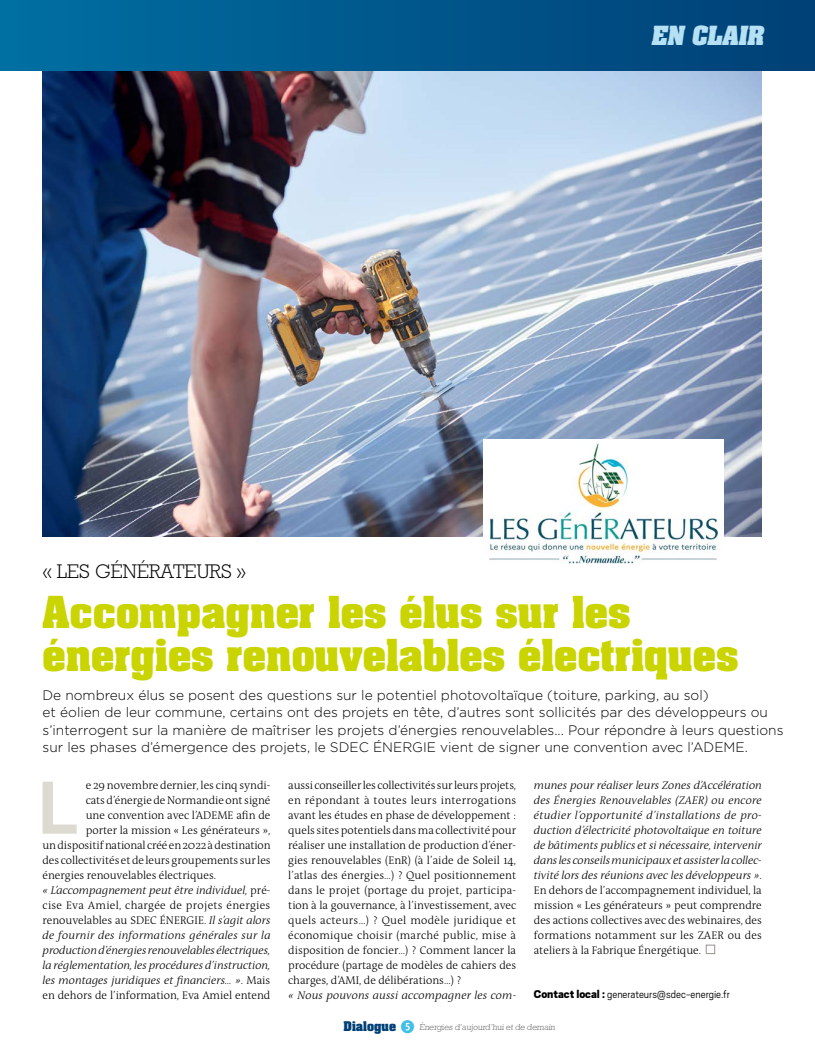
<style>
.page{position:relative;width:815px;height:1053px;background:#fff}
.page>*{position:absolute;margin:0;border:0;box-sizing:border-box;transform-origin:0 0}
.t1{font:700 83.12px "Scout";color:#dddbd1}
.t2{font:700 37.5px/42.5px "Aachen";color:#cad400}
.t3{font:700 22.5px "Aachen";color:#b6e1f4}
.t4{font:300 20px "Rockwell";color:#000}
.t5{font:300 13.75px/17.5px "Gotham";color:#000}
.t6{font:300 11.88px "Scout";color:#000}
.t7{font:300 11.25px/15px "The Antiqua B3";color:#000;text-align:justify}
.t8{font:italic 300 11.25px/15px "The Antiqua B3 i";color:#000;text-align:justify}
.t9{font:300 11.25px/15px "The Antiqua B3";letter-spacing:.025em;color:#000}
.t10{font:300 8.75px "Rockwell";color:#626261}
.s1{font-family:"The Antiqua B3";font-style:normal}
.s2{font-family:"The Antiqua B3 i";font-style:italic}
.s3{font-weight:900;font-size:12.5px}
.s4{font-family:"Aachen";font-weight:700;font-size:11.38px;color:#004076}
.s5{font-family:"Combi Numerals Ltd";font-weight:400;font-size:17.5px;color:#42bfe5}
</style>
<div class="page">
<img style="left:43px;top:71px;width:719px;height:466px">
<div style="left:0;top:0;width:815px;height:71px;background:linear-gradient(to right,#006fa2,#004076)"></div>
<div style="left:706px;top:944px;width:9px;height:9px;background:#fff;border:1px solid #95948e"></div>
<img style="left:484px;top:439px;width:239px;height:125px">
<h3 class="t3" style="left:651px;top:20px;width:119px">EN CLAIR</h3>
<h3 class="t4" style="left:43px;top:560px;width:205px">« LES GÉNÉRATEURS »</h3>
<h2 class="t2" style="left:43px;top:590px;width:698px">Accompagner les élus sur les énergies renouvelables électriques</h2>
<p class="t5" style="left:43px;top:685px;width:742px">De nombreux élus se posent des questions sur le potentiel photovoltaïque (toiture, parking, au sol)<br>et éolien de leur commune, certains ont des projets en tête, d’autres sont sollicités par des développeurs ou s’interrogent sur la manière de maîtriser les projets d’énergies renouvelables... Pour répondre à leurs questions sur les phases d’émergence des projets, le SDEC ÉNERGIE vient de signer une convention avec l’ADEME.</p>
<h1 class="t1" style="left:38px;top:753px;width:42px">L</h1>
<p class="t7" style="left:86px;top:777px;width:186px">e 29 novembre dernier, les cinq syndi-</p>
<p class="t7" style="left:86px;top:792px;width:186px">cats d’énergie de Normandie ont signé</p>
<p class="t7" style="left:86px;top:807px;width:186px">une convention avec l’ADEME afin de</p>
<p class="t7" style="left:86px;top:822px;width:186px">porter la mission « Les générateurs »,</p>
<p class="t7" style="left:43px;top:837px;width:230px">un dispositif national créé en 2022 à destination</p>
<p class="t7" style="left:43px;top:852px;width:230px">des collectivités et de leurs groupements sur les</p>
<p class="t7" style="left:43px;top:867px;width:175px">énergies renouvelables électriques.</p>
<p class="t8" style="left:43px;top:882px;width:229px">« L’accompagnement peut être individuel, <span class="s1">pré-</span></p>
<p class="t9" style="left:43px;top:897px;width:229px">cise Eva Amiel, chargée de projets énergies renouvelables au SDEC ÉNERGIE. <span class="s2">Il s’agit alors</span></p>
<p class="t8" style="left:43px;top:927px;width:230px">de fournir des informations générales sur la production d’énergies renouvelables électriques, la réglementation, les procédures d’instruction, les montages juridiques et financiers… »<span class="s1">. Mais</span></p>
<p class="t7" style="left:43px;top:987px;width:229px">en dehors de l’information, Eva Amiel entend</p>
<p class="t7" style="left:288px;top:777px;width:230px">aussi conseiller les collectivités sur leurs projets, en répondant à toutes leurs interrogations avant les études en phase de développement : quels sites potentiels dans ma collectivité pour réaliser une installation de production d’éner&shy;gies renouvelables (EnR) (à l’aide de Soleil 14, l’atlas des énergies…) ? Quel positionnement dans le projet (portage du projet, participa&shy;tion à la gouvernance, à l’investissement, avec quels acteurs…) ? Quel modèle juridique et économique choisir (marché public, mise à disposition de foncier…) ? Comment lancer la procédure (partage de modèles de cahiers des charges, d’AMI, de délibérations…) ?</p>
<p class="t8" style="left:288px;top:987px;width:229px">« Nous pouvons aussi accompagner les com-</p>
<p class="t8" style="left:534px;top:777px;width:229px">munes pour réaliser leurs Zones d’Accélération des Énergies Renouvelables (ZAER) ou encore étudier l’opportunité d’installations de pro&shy;duction d’électricité photovoltaïque en toiture de bâtiments publics et si nécessaire, intervenir dans les conseils municipaux et assister la collec&shy;tivité lors des réunions avec les développeurs »<span class="s1">.</span></p>
<p class="t7" style="left:534px;top:882px;width:229px">En dehors de l’accompagnement individuel, la mission « Les générateurs » peut comprendre des actions collectives avec des webinaires, des formations notamment sur les ZAER ou des ateliers à la Fabrique Énergétique.</p>
<p class="t6" style="left:534px;top:986px;width:197px"><span class="s3">Contact local :</span> generateurs@sdec-energie.fr</p>
<p class="t10" style="left:344px;top:1021px;width:214px"><span class="s4">Dialogue</span> <span class="s5">5</span> Énergies d’aujourd’hui et de demain</p>
</div>
